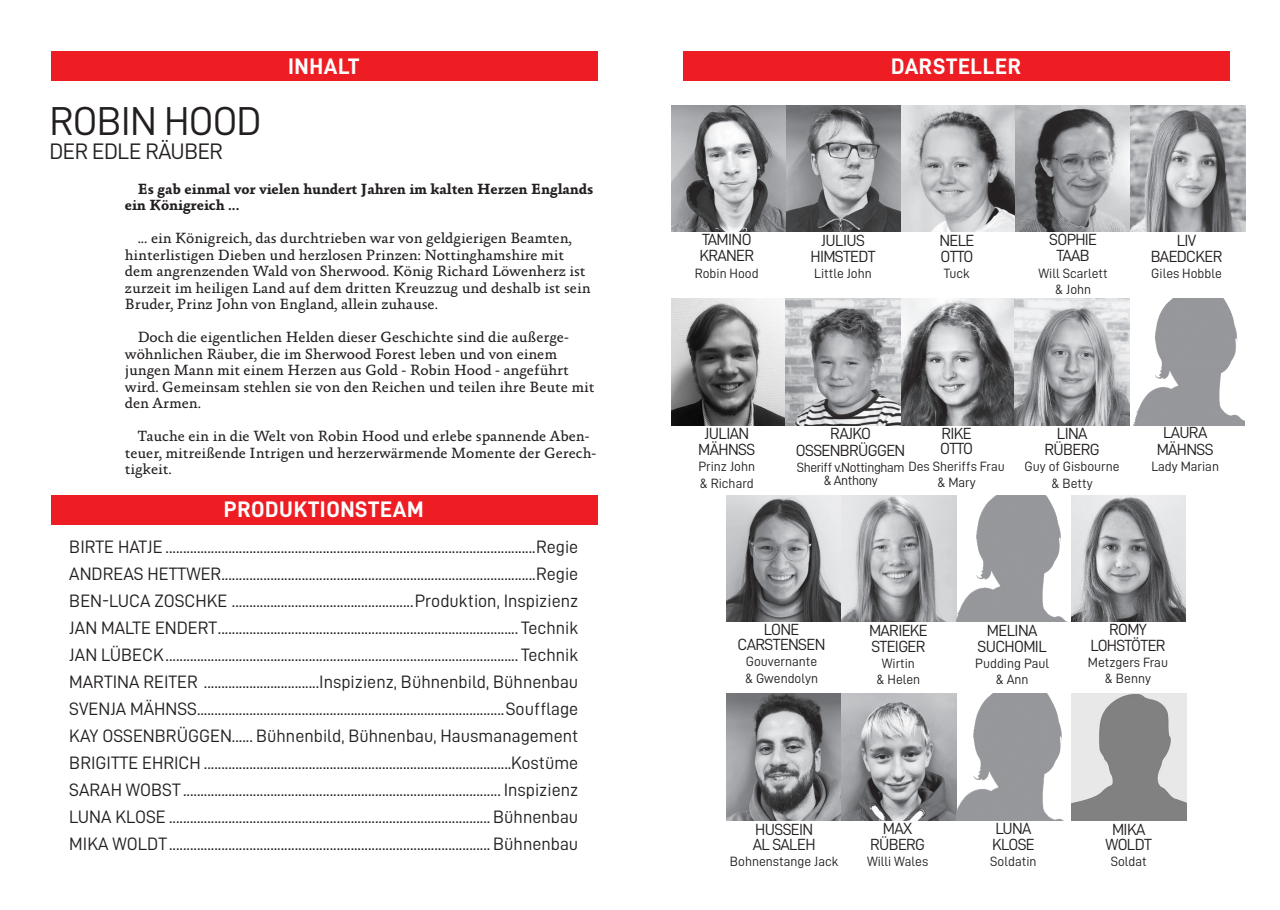
<style>
.page{position:relative;width:1280px;height:910px;background:#fff}
.page>*{position:absolute;margin:0;border:0;box-sizing:border-box;transform-origin:0 0}
.t1{font:40.5px "D DIN";letter-spacing:-.02em;color:#231f20}
.t2{font:22.5px "D DIN Bold";letter-spacing:.03em;color:#fff}
.t3{font:22.5px "D DIN";letter-spacing:-.02em;color:#231f20}
.t4{font:18px/27px "D DIN";color:#231f20;text-align:justify}
.t5{font:16.2px/16.2px "D DIN";letter-spacing:-.04em;color:#231f20}
.t6{font:15px/16.5px "Absara";color:#231f20}
.t7{font:700 15px/16.5px "Absara";color:#231f20}
.t8{font:13.5px/16.2px "D DIN";color:#231f20;text-align:center}
</style>
<div class="page">
<div style="left:683px;top:52px;width:546px;height:29px;background:#ee1d23"></div>
<div style="left:51px;top:495px;width:546px;height:29px;background:#ee1d23"></div>
<div style="left:51px;top:52px;width:546px;height:29px;background:#ee1d23"></div>
<img style="left:671px;top:105px;width:574px;height:127px">
<img style="left:671px;top:299px;width:573px;height:127px">
<img style="left:727px;top:495px;width:459px;height:127px">
<img style="left:727px;top:694px;width:459px;height:127px">
<h1 class="t1" style="left:49px;top:99px;width:214px">ROBIN HOOD</h1>
<p class="t3" style="left:49px;top:139px;width:148px">DER EDLE RÄUBER</p>
<p class="t2" style="left:288px;top:53px;width:22px">INHA</p>
<p class="t2" style="left:338px;top:53px;width:22px">LT</p>
<p class="t7" style="left:125px;top:181px;width:470px;text-indent:13px">Es gab einmal vor vielen hundert Jahren im kalten Herzen Englands ein Königreich ...</p>
<p class="t6" style="left:125px;top:230px;width:467px;text-indent:13px">... ein Königreich, das durchtrieben war von geldgierigen Beamten, hinterlistigen Dieben und herzlosen Prinzen: Nottinghamshire mit dem angrenzenden Wald von Sherwood. König Richard Löwenherz ist zurzeit im heiligen Land auf dem dritten Kreuzzug und deshalb ist sein Bruder, Prinz John von England, allein zuhause.</p>
<p class="t6" style="left:125px;top:329px;width:471px;text-indent:13px">Doch die eigentlichen Helden dieser Geschichte sind die außerge&shy;wöhnlichen Räuber, die im Sherwood Forest leben und von einem jungen Mann mit einem Herzen aus Gold - Robin Hood - angeführt wird. Gemeinsam stehlen sie von den Reichen und teilen ihre Beute mit den Armen.</p>
<p class="t6" style="left:125px;top:428px;width:473px;text-indent:13px">Tauche ein in die Welt von Robin Hood und erlebe spannende Aben&shy;teuer, mitreißende Intrigen und herzerwärmende Momente der Gerech&shy;tigkeit.</p>
<p class="t2" style="left:224px;top:497px;width:131px">PRODUKTIONSTEAM</p>
<p class="t4" style="left:69px;top:533px;width:511px">BIRTE HATJE ..........................................................................................................REGIE ANDREAS HETTWER..........................................................................................REGIE BEN-LUCA ZOSCHKE ....................................................PRODUKTION, I NSPIZIENZ JAN MALTE ENDERT...................................................................................... TECHNIK JAN LÜBECK ..................................................................................................... TECHNIK MARTINA REITER .................................I NSPIZIENZ, BÜHNENBILD, BÜHNENBAU SVENJA MÄHNSSS</p>
<p class="t4" style="left:69px;top:695px;width:511px;text-indent:436px">SOUFFLAGE KAY OSSENBRÜGGEN...... BÜHNENBILD, BÜHNENBAU, HAUSMANAGEMENT BRIGITTE EHRICH ........................................................................................KOSTÜME SARAH WOBST ........................................................................................... I NSPIZIENZ LUNA KLOSE ............................................................................................ BÜHNENBAU MIKA WOLDT............................................................................................ BÜHNENBAU</p>
<p class="t2" style="left:891px;top:54px;width:14px">DARSTE</p>
<p class="t2" style="left:971px;top:54px;width:38px">LLER</p>
<p class="t5" style="left:699px;top:231px;width:54px">TAMINO<br>KRANER</p>
<p class="t8" style="left:695px;top:265px;width:65px">ROBIN HOOD</p>
<p class="t5" style="left:810px;top:232px;width:67px;text-align:center">JULIUS<br>HIMSTEDT</p>
<p class="t8" style="left:814px;top:265px;width:59px">LITTLE JOHN</p>
<p class="t5" style="left:939px;top:232px;width:36px">NELE<br>OTTO</p>
<p class="t8" style="left:944px;top:265px;width:28px">TUCK</p>
<p class="t5" style="left:1049px;top:231px;width:47px;text-align:center">SOPHIE<br>TAAB</p>
<p class="t8" style="left:1038px;top:265px;width:71px">WILL SCARLETT &amp; JOHN</p>
<p class="t5" style="left:1151px;top:232px;width:55px;text-indent:26px">LIV<br>BAEDCKER</p>
<p class="t8" style="left:1151px;top:265px;width:72px">GILES HOBBLE</p>
<p class="t5" style="left:698px;top:425px;width:52px;text-align:center">JULIAN<br>MÄHNSS</p>
<p class="t8" style="left:698px;top:458px;width:58px;text-align:left">PRINZ JOHN &amp; RICHARD</p>
<p class="t5" style="left:796px;top:426px;width:111px;text-align:center">RAJKO<br>OSSENBRÜGGEN</p>
<p class="t8" style="left:824px;top:472px;width:56px">&amp; ANTHONY</p>
<p class="t5" style="left:940px;top:426px;width:34px;line-height:14.9px">RIKE<br>OTTO</p>
<p class="t8" style="left:937px;top:460px;width:69px;line-height:14.9px;text-align:left;text-indent:-141px">SHERIFF V.NOTTINGHAM DES SHERIFFS FRAU &amp; MARY</p>
<p class="t5" style="left:1044px;top:425px;width:44px;text-indent:12px">LINA<br>RÜBERG</p>
<p class="t8" style="left:1024px;top:458px;width:97px">GUY OF GISBOURNE &amp; BETTY</p>
<p class="t5" style="left:1157px;top:424px;width:52px;text-align:center">LAURA<br>MÄHNSS</p>
<p class="t8" style="left:1151px;top:458px;width:69px">LADY MARIAN</p>
<p class="t5" style="left:738px;top:622px;width:89px;line-height:14.9px;text-align:center">LONE<br>CARSTENSEN</p>
<p class="t8" style="left:745px;top:653px;width:75px;text-align:left">GOUVERNANTE &amp; GWENDOLYN</p>
<p class="t5" style="left:869px;top:622px;width:42px">MARIEKE<br>STEIGER</p>
<p class="t8" style="left:876px;top:655px;width:45px">WIRTIN &amp; HELEN</p>
<p class="t5" style="left:977px;top:622px;width:71px;text-align:center">MELINA<br>SUCHOMIL</p>
<p class="t8" style="left:975px;top:655px;width:75px">PUDDING PAUL &amp; ANN</p>
<p class="t5" style="left:1090px;top:621px;width:67px;text-indent:19px">ROMY<br>LOHSTÖTER</p>
<p class="t8" style="left:1088px;top:654px;width:82px">METZGERS FRAU &amp; BENNY</p>
<p class="t5" style="left:753px;top:822px;width:64px;line-height:14.9px">HUSSEIN<br>AL SALEH</p>
<p class="t8" style="left:730px;top:853px;width:110px">BOHNENSTANGE JACK</p>
<p class="t5" style="left:870px;top:819px;width:44px;text-indent:13px">MAX<br>RÜBERG</p>
<p class="t8" style="left:867px;top:853px;width:63px">WILLI WALES</p>
<p class="t5" style="left:992px;top:819px;width:42px">LUNA<br>KLOSE</p>
<p class="t8" style="left:990px;top:853px;width:48px">SOLDATIN</p>
<p class="t5" style="left:1105px;top:822px;width:48px;line-height:14.9px;text-align:center">MIKA<br>WOLDT</p>
<p class="t8" style="left:1111px;top:853px;width:38px">SOLDAT</p>
</div>
